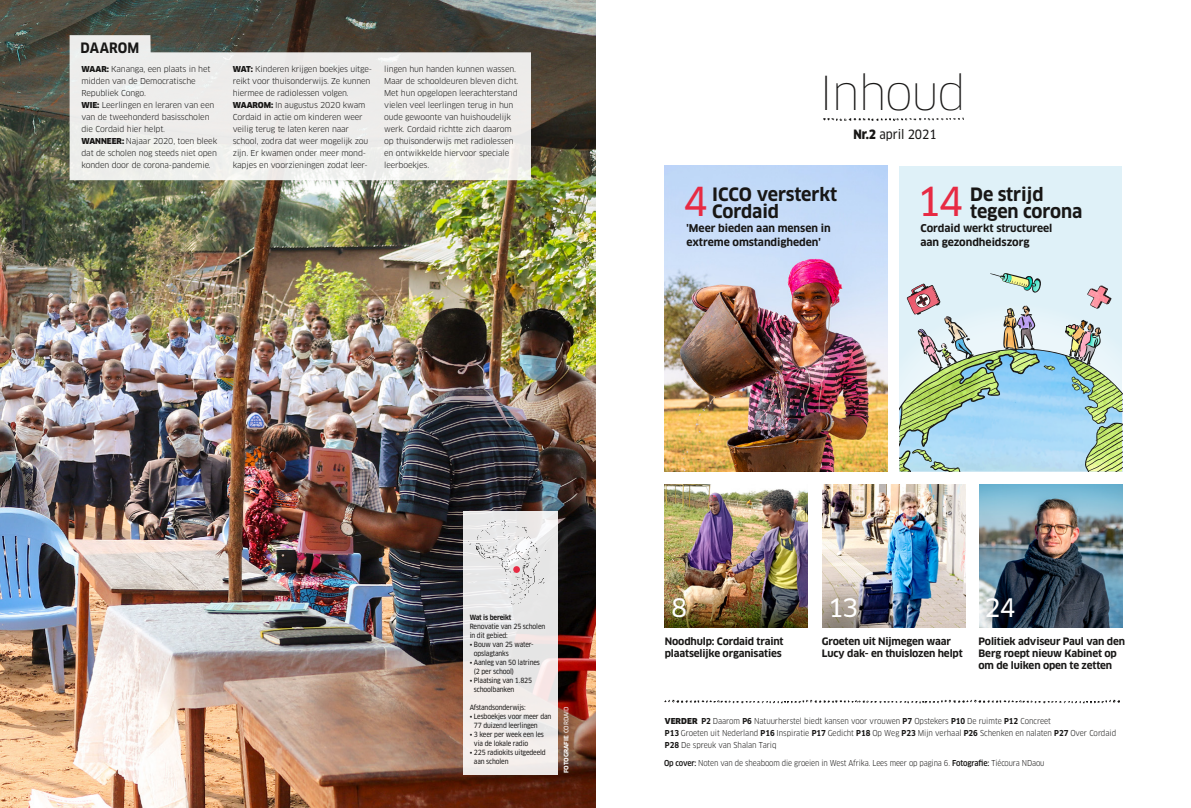
<style>
.page{position:relative;width:1191px;height:808px;background:#fff}
.page>*{position:absolute;margin:0;border:0;box-sizing:border-box;transform-origin:0 0}
.t1{font:100 45.7px "Clan OT";letter-spacing:-.03em;color:#181716}
.t2{font:39px "Clan OT News";color:#e72a43}
.t3{font:24.9px "Clan OT News";color:#fff}
.t4{font:700 18px/17px "Clan OT";letter-spacing:-.005em;color:#181716}
.t5{font:700 condensed 14px "Clan OT";letter-spacing:.005em;color:#181716}
.t6{font:12.6px "Clan OT Narrow News";letter-spacing:-.005em;color:#181716}
.t7{font:700 10.5px/14px "Clan OT";letter-spacing:-.005em;color:#181716}
.t8{font:700 10px/12px "Clan OT";letter-spacing:-.015em;color:#181716}
.t9{font:8px/12px "Clan OT";letter-spacing:-.015em;color:#181716}
.t10{font:condensed 8px/12px "Clan OT";letter-spacing:-.005em;color:#181716}
.t11{font:7px/9px "Clan OT Narrow News";letter-spacing:-.02em;color:#181716}
.t12{font:700 condensed 7px "Clan OT";letter-spacing:-.02em;color:#181716}
.t13{font:700 6px "Clan OT";letter-spacing:.01em;color:#fff}
.s1{font-weight:900}
.s2{font-family:"Clan OT";font-weight:900;font-stretch:condensed}
.s3{font-family:"Clan OT News";font-weight:400}
.s4{font-weight:900;font-stretch:normal}
.s5{font-weight:700}
.s6{font-weight:500}
</style>
<div class="page">
<img style="left:665px;top:484px;width:142px;height:143px">
<img style="left:0;top:204px;width:595px;height:604px">
<img style="left:0;top:0;width:595px;height:204px">
<img style="left:823px;top:117px;width:141px;height:4px">
<img style="left:665px;top:166px;width:222px;height:305px">
<img style="left:822px;top:484px;width:143px;height:143px">
<img style="left:979px;top:484px;width:143px;height:143px">
<div style="left:979px;top:591px;width:45px;height:38px;background:#181716;opacity:.65"></div>
<img style="left:664px;top:699px;width:261px;height:5px">
<img style="left:925px;top:699px;width:195px;height:5px">
<div style="left:899px;top:166px;width:223px;height:305px;background:#dff1f8"></div>
<img style="left:899px;top:273px;width:223px;height:199px">
<div style="left:556px;top:700px;width:23px;height:83px;background:#181716;opacity:.75"></div>
<svg style="left:70px;top:35px;width:461px;height:145px;background:#dddcd9"></svg>
<div style="left:463px;top:511px;width:95px;height:263px;background:#f1ebe9"></div>
<img style="left:462px;top:505px;width:87px;height:116px">
<div style="left:513px;top:566px;width:7px;height:7px;background:#e72a43;border-radius:50%"></div>
<h3 class="t5" style="left:81px;top:39px;width:60px">DAAROM</h3>
<p class="t9" style="left:81px;top:63px;width:137px"><span class="s1">WAAR:</span> Kananga, een plaats in het midden van de Democratische<br>Republiek Congo.<br><span class="s1">WIE:</span> Leerlingen en leraren van een van de tweehonderd basisscholen die Cordaid hier helpt.<br><span class="s1">WANNEER:</span> Najaar 2020, toen bleek dat de scholen nog steeds niet open konden door de corona-pandemie.</p>
<p class="t9" style="left:233px;top:63px;width:141px"><span class="s1">WAT:</span> Kinderen krijgen boekjes uitge&shy;reikt voor thuisonderwijs. Ze kunnen hiermee de radiolessen volgen.<br><span class="s1">WAAROM:</span> In augustus 2020 kwam Cordaid in actie om kinderen weer veilig terug te laten keren naar school, zodra dat weer mogelijk zou zijn. Er kwamen onder meer mond&shy;kapjes en voorzieningen zodat leer-</p>
<p class="t9" style="left:384px;top:63px;width:136px">lingen hun handen kunnen wassen.<br>Maar de schooldeuren bleven dicht.<br>Met hun opgelopen leerachterstand vielen veel leerlingen terug in hun oude gewoonte van huishoudelijk werk. Cordaid richtte zich daarom op thuisonderwijs met radiolessen en ontwikkelde hiervoor speciale leerboekjes.</p>
<h1 class="t1" style="left:819px;top:65px;width:148px">Inhoud</h1>
<h3 class="t6" style="left:853px;top:127px;width:85px"><span class="s2">Nr.2</span> april 2021</h3>
<h2 class="t2" style="left:682px;top:179px;width:27px">4</h2>
<h3 class="t4" style="left:970px;top:186px;width:114px">De strijd tegen corona</h3>
<h3 class="t7" style="left:920px;top:221px;width:134px">Cordaid werkt structureel aan gezondheidszorg</h3>
<h2 class="t2" style="left:916px;top:179px;width:48px">14</h2>
<h3 class="t4" style="left:712px;top:186px;width:127px">ICCO versterkt<br>Cordaid</h3>
<h3 class="t7" style="left:686px;top:221px;width:146px">'Meer bieden aan mensen in extreme omstandigheden'</h3>
<p class="t12" style="left:469px;top:613px;width:43px">Wat is bereikt</p>
<p class="t11" style="left:469px;top:622px;width:77px">Renovatie van 25 scholen in dit gebied:</p>
<p class="t11" style="left:474px;top:640px;width:61px;text-indent:-4px">• Bouw van 25 water&shy;opslagtanks</p>
<p class="t11" style="left:474px;top:658px;width:68px;text-indent:-4px">• Aanleg van 50 latrines (2 per school)</p>
<p class="t11" style="left:474px;top:676px;width:60px;text-indent:-4px">• Plaatsing van 1.825 schoolbanken</p>
<p class="t11" style="left:469px;top:703px;width:58px">Afstandsonderwijs:</p>
<p class="t11" style="left:474px;top:712px;width:79px;text-indent:-4px">• Lesboekjes voor meer dan<br>77 duizend leerlingen</p>
<p class="t11" style="left:474px;top:730px;width:72px;text-indent:-4px">• 3 keer per week een les via de lokale radio</p>
<p class="t11" style="left:474px;top:748px;width:73px;text-indent:-4px">• 225 radiokits uitgedeeld aan scholen</p>
<p class="t13" style="left:563px;top:773px;width:69px;rotate:-90deg">FOTOGRAFIE <span class="s3">CORDAID</span></p>
<h3 class="t3" style="left:671px;top:593px;width:18px">8</h3>
<p class="t8" style="left:665px;top:636px;width:120px">Noodhulp: Cordaid traint plaatselijke organisaties</p>
<h3 class="t3" style="left:828px;top:593px;width:32px">13</h3>
<p class="t8" style="left:822px;top:636px;width:142px">Groeten uit Nijmegen waar<br>Lucy dak- en thuislozen helpt</p>
<h3 class="t3" style="left:984px;top:593px;width:33px">24</h3>
<p class="t8" style="left:978px;top:636px;width:148px">Politiek adviseur Paul van den<br>Berg roept nieuw Kabinet op om de luiken open te zetten</p>
<p class="t10" style="left:665px;top:715px;width:453px"><span class="s4">VERDER</span> <span class="s5">P2</span> Daarom <span class="s5">P6</span> Natuurherstel biedt kansen voor vrouwen <span class="s5">P7</span> Opstekers <span class="s5">P10</span> De ruimte <span class="s5">P12</span> Concreet<br><span class="s5">P13</span> Groeten uit Nederland <span class="s5">P16</span> Inspiratie <span class="s5">P17</span> Gedicht <span class="s5">P18</span> Op Weg <span class="s5">P23</span> Mijn verhaal <span class="s5">P26</span> Schenken en nalaten <span class="s5">P27</span> Over Cordaid<br><span class="s5">P28</span> De spreuk van Shalan Tariq</p>
<p class="t10" style="left:664px;top:757px;width:382px"><span class="s6">Op cover:</span> Noten van de sheaboom die groeien in West Afrika. Lees meer op pagina 6. <span class="s6">Fotografie:</span> Tiécoura NDaou</p>
</div>
